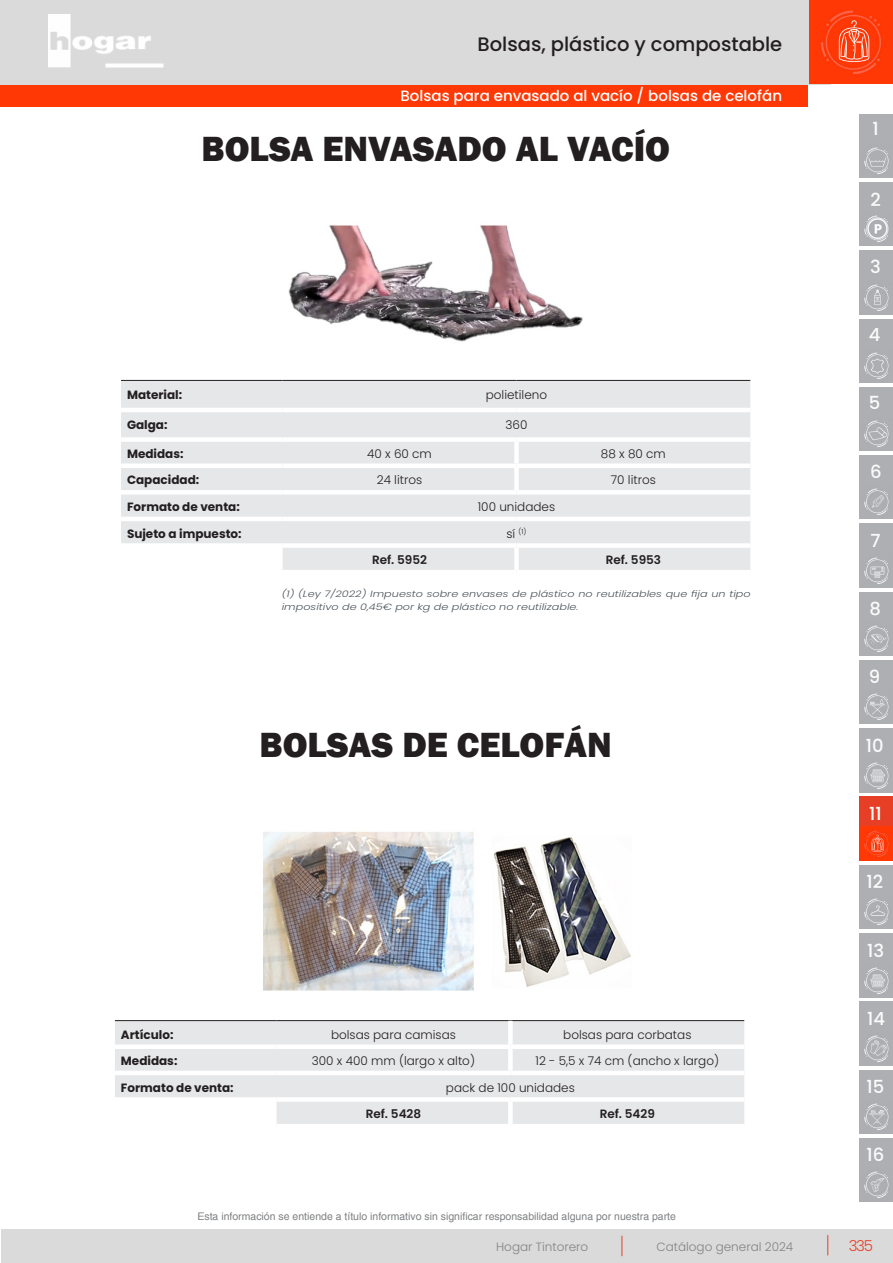
<style>
.page{position:relative;width:893px;height:1263px;background:#fff}
.page>*{position:absolute;margin:0;border:0;box-sizing:border-box;transform-origin:0 0}
.t1{font:800 36px "Franklin Gothic";color:#231f20}
.t2{font:500 19.5px "Poppins";color:#231f20}
.t3{font:500 18px "Poppins";color:#fbfbfb}
.t4{font:500 15px "Poppins";color:#fff}
.t5{font:300 15px "Poppins";color:#e73f25}
.Estilo_de_párrafo_1{font:300 12px "Poppins";color:#231f20}
.Estilo_de_párrafo_1-2{font:700 12px "Poppins";color:#231f20}
.t6{font:300 12px "Poppins";color:#838383}
.Estilo_de_párrafo_1-3{font:600 12px "Poppins";color:#231f20}
.t7{font:10.5px "Helvetica";color:#7e8083}
.t8{font:italic 300 9px/12.6px "Poppins";color:#4b5359;scale:1.25 1}
.Estilo_de_párrafo_1-4{font:300 7.05px "Poppins";color:#231f20}
.s1{font-size:12px}
</style>
<div class="page">
<div style="left:859px;top:728px;width:34px;height:30px;background:#aeafb3"></div>
<div style="left:859px;top:796px;width:34px;height:30px;background:#e73f25"></div>
<div style="left:1px;top:0;width:830px;height:84px;background:#dadada"></div>
<img style="left:48px;top:14px;width:116px;height:53px">
<hr style="left:0;top:1229px;width:1px;height:34px;background:#dadada">
<div style="left:1px;top:1229px;width:892px;height:34px;background:#dadada"></div>
<svg style="left:827px;top:1235px;width:1px;height:21px"></svg>
<svg style="left:622px;top:1236px;width:1px;height:20px"></svg>
<div style="left:859px;top:114px;width:34px;height:30px;background:#aeafb3"></div>
<img style="left:859px;top:348px;width:34px;height:34px">
<div style="left:859px;top:182px;width:34px;height:30px;background:#aeafb3"></div>
<img style="left:859px;top:280px;width:34px;height:34px">
<div style="left:859px;top:250px;width:34px;height:30px;background:#aeafb3"></div>
<img style="left:859px;top:212px;width:34px;height:34px">
<div style="left:859px;top:319px;width:34px;height:29px;background:#aeafb3"></div>
<img style="left:859px;top:417px;width:34px;height:34px">
<div style="left:859px;top:387px;width:34px;height:30px;background:#aeafb3"></div>
<img style="left:859px;top:485px;width:34px;height:34px">
<div style="left:859px;top:455px;width:34px;height:30px;background:#aeafb3"></div>
<img style="left:859px;top:553px;width:34px;height:34px">
<div style="left:859px;top:523px;width:34px;height:30px;background:#aeafb3"></div>
<img style="left:859px;top:621px;width:34px;height:34px">
<div style="left:859px;top:592px;width:34px;height:29px;background:#aeafb3"></div>
<img style="left:859px;top:690px;width:34px;height:34px">
<div style="left:859px;top:660px;width:34px;height:30px;background:#aeafb3"></div>
<img style="left:859px;top:758px;width:34px;height:34px">
<img style="left:859px;top:826px;width:34px;height:34px">
<img style="left:859px;top:895px;width:34px;height:34px">
<div style="left:859px;top:865px;width:34px;height:30px;background:#aeafb3"></div>
<img style="left:859px;top:963px;width:34px;height:34px">
<div style="left:859px;top:933px;width:34px;height:30px;background:#aeafb3"></div>
<img style="left:859px;top:1031px;width:34px;height:34px">
<div style="left:859px;top:1001px;width:34px;height:30px;background:#aeafb3"></div>
<img style="left:859px;top:1099px;width:34px;height:34px">
<div style="left:859px;top:1070px;width:34px;height:29px;background:#aeafb3"></div>
<img style="left:859px;top:1167px;width:34px;height:34px">
<div style="left:859px;top:1138px;width:34px;height:29px;background:#aeafb3"></div>
<img style="left:859px;top:144px;width:34px;height:34px">
<img style="left:810px;top:0;width:83px;height:84px">
<svg style="left:0;top:0;width:1px;height:85px"></svg>
<div style="left:0;top:85px;width:808px;height:21px;background:#ff3805"></div>
<div style="left:121px;top:381px;width:629px;height:189px;background:#e6e7e9"></div>
<hr style="left:121px;top:408px;width:162px;height:4px;background:#fff">
<hr style="left:283px;top:408px;width:233px;height:4px;background:#fff">
<hr style="left:516px;top:408px;width:234px;height:4px;background:#fff">
<div style="left:121px;top:437px;width:162px;height:5px;background:#fff"></div>
<div style="left:283px;top:437px;width:233px;height:5px;background:#fff"></div>
<div style="left:516px;top:437px;width:234px;height:5px;background:#fff"></div>
<div style="left:121px;top:463px;width:162px;height:5px;background:#fff"></div>
<div style="left:283px;top:463px;width:233px;height:5px;background:#fff"></div>
<div style="left:516px;top:463px;width:234px;height:5px;background:#fff"></div>
<div style="left:121px;top:490px;width:162px;height:5px;background:#fff"></div>
<div style="left:283px;top:490px;width:233px;height:5px;background:#fff"></div>
<div style="left:516px;top:490px;width:234px;height:5px;background:#fff"></div>
<hr style="left:121px;top:517px;width:162px;height:4px;background:#fff">
<hr style="left:283px;top:517px;width:233px;height:4px;background:#fff">
<hr style="left:516px;top:517px;width:234px;height:4px;background:#fff">
<div style="left:283px;top:543px;width:233px;height:5px;background:#fff"></div>
<div style="left:516px;top:543px;width:234px;height:5px;background:#fff"></div>
<hr style="left:121px;top:380px;width:162px;height:1px;background:#231f20">
<hr style="left:283px;top:380px;width:233px;height:1px;background:#231f20">
<hr style="left:516px;top:380px;width:234px;height:1px;background:#231f20">
<div style="left:121px;top:543px;width:162px;height:5px;background:#fff"></div>
<div style="left:514px;top:442px;width:5px;height:21px;background:#fff"></div>
<div style="left:514px;top:468px;width:5px;height:22px;background:#fff"></div>
<div style="left:514px;top:548px;width:5px;height:22px;background:#fff"></div>
<img style="left:288px;top:225px;width:295px;height:117px">
<img style="left:263px;top:831px;width:211px;height:160px">
<img style="left:493px;top:837px;width:138px;height:150px">
<svg style="left:115px;top:1021px;width:629px;height:103px;background:#e7e8ea"></svg>
<div style="left:115px;top:1044px;width:162px;height:5px;background:#fff"></div>
<div style="left:277px;top:1044px;width:233px;height:5px;background:#fff"></div>
<div style="left:510px;top:1044px;width:234px;height:5px;background:#fff"></div>
<hr style="left:115px;top:1071px;width:162px;height:4px;background:#fff">
<hr style="left:277px;top:1071px;width:233px;height:4px;background:#fff">
<hr style="left:510px;top:1071px;width:234px;height:4px;background:#fff">
<div style="left:277px;top:1097px;width:233px;height:5px;background:#fff"></div>
<div style="left:510px;top:1097px;width:234px;height:5px;background:#fff"></div>
<hr style="left:115px;top:1020px;width:162px;height:1px;background:#231f20">
<hr style="left:277px;top:1020px;width:233px;height:1px;background:#231f20">
<hr style="left:510px;top:1020px;width:234px;height:1px;background:#231f20">
<div style="left:115px;top:1097px;width:162px;height:5px;background:#fff"></div>
<div style="left:508px;top:1021px;width:5px;height:23px;background:#fff"></div>
<div style="left:508px;top:1049px;width:5px;height:22px;background:#fff"></div>
<div style="left:508px;top:1102px;width:5px;height:22px;background:#fff"></div>
<h2 class="t2" style="left:477px;top:33px;width:306px">Bolsas, plástico y compostable</h2>
<p class="t4" style="left:400px;top:87px;width:383px">Bolsas para envasado al vacío / bolsas de celofán</p>
<p class="t1" style="left:202px;top:126px;width:470px">BOLSA ENVASADO AL VACÍO</p>
<p class="Estilo_de_párrafo_1-2" style="left:127px;top:388px;width:57px">Material:</p>
<p class="Estilo_de_párrafo_1" style="left:486px;top:388px;width:63px">polietileno</p>
<p class="Estilo_de_párrafo_1-2" style="left:127px;top:417px;width:42px">Galga:</p>
<p class="Estilo_de_párrafo_1" style="left:505px;top:417px;width:23px">360</p>
<p class="Estilo_de_párrafo_1-2" style="left:127px;top:447px;width:58px">Medidas:</p>
<p class="Estilo_de_párrafo_1" style="left:367px;top:447px;width:66px">40 x 60 cm</p>
<p class="Estilo_de_párrafo_1" style="left:601px;top:447px;width:66px">88 x 80 cm</p>
<p class="Estilo_de_párrafo_1-2" style="left:127px;top:473px;width:74px">Capacidad:</p>
<p class="Estilo_de_párrafo_1" style="left:377px;top:473px;width:47px">24 litros</p>
<p class="Estilo_de_párrafo_1" style="left:611px;top:473px;width:47px">70 litros</p>
<p class="Estilo_de_párrafo_1-2" style="left:127px;top:500px;width:114px">Formato de venta:</p>
<p class="Estilo_de_párrafo_1" style="left:478px;top:500px;width:79px">100 unidades</p>
<p class="Estilo_de_párrafo_1-2" style="left:127px;top:526px;width:116px">Sujeto a impuesto:</p>
<p class="Estilo_de_párrafo_1-4" style="left:506px;top:527px;width:22px"><span class="s1">sí</span> (1)</p>
<p class="Estilo_de_párrafo_1-3" style="left:372px;top:553px;width:57px">Ref. 5952</p>
<p class="Estilo_de_párrafo_1-3" style="left:606px;top:553px;width:57px">Ref. 5953</p>
<p class="t8" style="left:282px;top:588px;width:377px">(1) (Ley 7/2022) Impuesto sobre envases de plástico no reutilizables que fija un tipo impositivo de 0,45€ por kg de plástico no reutilizable.</p>
<p class="t1" style="left:260px;top:722px;width:354px">BOLSAS DE CELOFÁN</p>
<p class="Estilo_de_párrafo_1-2" style="left:121px;top:1028px;width:54px">Artículo:</p>
<p class="Estilo_de_párrafo_1" style="left:331px;top:1028px;width:126px">bolsas para camisas</p>
<p class="Estilo_de_párrafo_1" style="left:563px;top:1028px;width:130px">bolsas para corbatas</p>
<p class="Estilo_de_párrafo_1-2" style="left:121px;top:1054px;width:58px">Medidas:</p>
<p class="Estilo_de_párrafo_1" style="left:312px;top:1054px;width:165px">300 x 400 mm (largo x alto)</p>
<p class="Estilo_de_párrafo_1" style="left:535px;top:1054px;width:185px">12 - 5,5 x 74 cm (ancho x largo)</p>
<p class="Estilo_de_párrafo_1-2" style="left:121px;top:1080px;width:114px">Formato de venta:</p>
<p class="Estilo_de_párrafo_1" style="left:446px;top:1080px;width:130px">pack de 100 unidades</p>
<p class="Estilo_de_párrafo_1-3" style="left:366px;top:1107px;width:57px">Ref. 5428</p>
<p class="Estilo_de_párrafo_1-3" style="left:600px;top:1107px;width:57px">Ref. 5429</p>
<p class="t7" style="left:197px;top:1210px;width:480px">Esta información se entiende a título informativo sin significar responsabilidad alguna por nuestra parte</p>
<h3 class="t3" style="left:873px;top:119px;width:8px">1</h3>
<h3 class="t3" style="left:870px;top:189px;width:12px">2</h3>
<h3 class="t3" style="left:870px;top:256px;width:12px">3</h3>
<h3 class="t3" style="left:869px;top:324px;width:13px">4</h3>
<h3 class="t3" style="left:869px;top:393px;width:13px">5</h3>
<h3 class="t3" style="left:870px;top:461px;width:13px">6</h3>
<h3 class="t3" style="left:870px;top:530px;width:12px">7</h3>
<h3 class="t3" style="left:869px;top:598px;width:13px">8</h3>
<h3 class="t3" style="left:869px;top:666px;width:13px">9</h3>
<h3 class="t3" style="left:866px;top:735px;width:19px">10</h3>
<h3 class="t3" style="left:869px;top:803px;width:14px">11</h3>
<h3 class="t3" style="left:867px;top:871px;width:18px">12</h3>
<h3 class="t3" style="left:867px;top:940px;width:18px">13</h3>
<h3 class="t3" style="left:867px;top:1008px;width:19px">14</h3>
<h3 class="t3" style="left:866px;top:1076px;width:19px">15</h3>
<h3 class="t3" style="left:866px;top:1144px;width:19px">16</h3>
<p class="t6" style="left:496px;top:1240px;width:94px">Hogar Tintorero</p>
<p class="t6" style="left:656px;top:1240px;width:138px">Catálogo general 2024</p>
<p class="t5" style="left:849px;top:1237px;width:26px">335</p>
</div>
